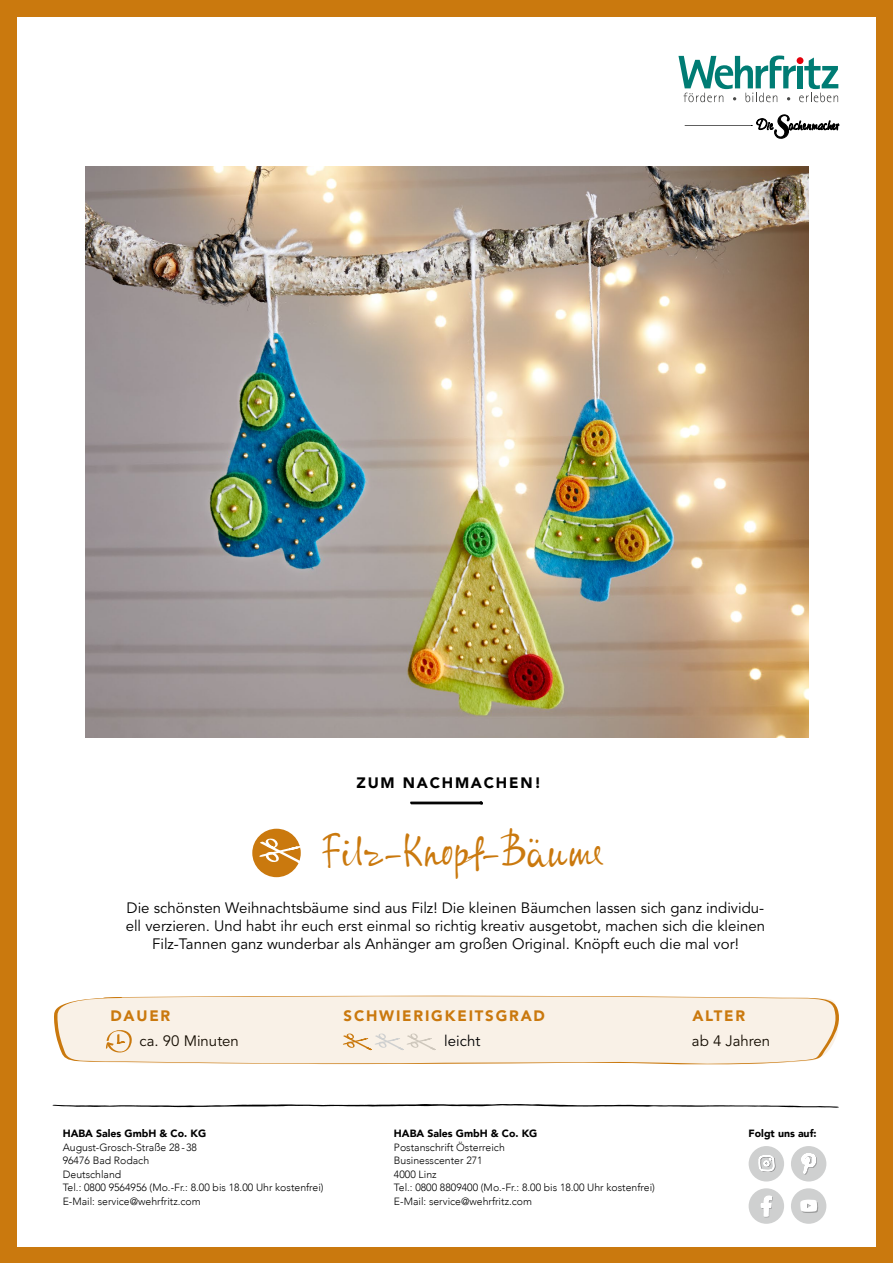
<style>
.page{position:relative;width:893px;height:1263px;background:#ca790e}
.page>*{position:absolute;margin:0;border:0;box-sizing:border-box;transform-origin:0 0}
.t1{font:45px "ALS Syys Script Eco";color:#ca790e}
.t2{font:15px/18px "Avenir LT";color:#000;text-align:center}
.t3{font:900 15px "Avenir LT";letter-spacing:.12em;color:#ca790e}
.t4{font:900 15px "Avenir LT";letter-spacing:.12em;color:#000}
.t5{font:300 10.5px/13.5px "Avenir";color:#000}
.t6{font:900 10.5px "Avenir";color:#000}
</style>
<div class="page">
<div style="left:17px;top:17px;width:859px;height:1229px;background:#fff"></div>
<img style="left:52px;top:1104px;width:787px;height:4px">
<img style="left:85px;top:167px;width:724px;height:571px">
<svg style="left:678px;top:56px;width:160px;height:46px"></svg>
<svg style="left:684px;top:115px;width:155px;height:24px"></svg>
<svg style="left:410px;top:801px;width:73px;height:4px"></svg>
<div style="left:252px;top:829px;width:49px;height:48px;background:#ca790e;border-radius:50%"></div>
<svg style="left:259px;top:838px;width:42px;height:28px"></svg>
<svg style="left:54px;top:995px;width:785px;height:70px;background:#f7eee2"></svg>
<svg style="left:343px;top:1033px;width:93px;height:17px;background:#efe2d2"></svg>
<div style="left:791px;top:1188px;width:35px;height:36px;background:#cfd0d0;border-radius:50%"></div>
<svg style="left:800px;top:1199px;width:18px;height:14px"></svg>
<div style="left:749px;top:1188px;width:35px;height:36px;background:#cfd0d0;border-radius:50%"></div>
<svg style="left:761px;top:1195px;width:12px;height:23px"></svg>
<div style="left:791px;top:1146px;width:35px;height:35px;background:#cfd0d0;border-radius:50%"></div>
<svg style="left:801px;top:1153px;width:16px;height:22px"></svg>
<div style="left:749px;top:1146px;width:35px;height:35px;background:#cfd0d0;border-radius:50%"></div>
<svg style="left:758px;top:1155px;width:18px;height:27px"></svg>
<p class="t4" style="left:356px;top:774px;width:186px">ZUM NACHMACHEN!</p>
<h1 class="t1" style="left:323px;top:821px;width:283px">Filz-Knopf-Bäume</h1>
<p class="t2" style="left:126px;top:899px;width:641px">Die schönsten Weihnachtsbäume sind aus Filz! Die kleinen Bäumchen lassen sich ganz individu&shy;ell verzieren. Und habt ihr euch erst einmal so richtig kreativ ausgetobt, machen sich die kleinen<br>Filz-Tannen ganz wunderbar als Anhänger am großen Original. Knöpft euch die mal vor!</p>
<p class="t3" style="left:110px;top:1006px;width:61px">DAUER</p>
<p class="t3" style="left:344px;top:1006px;width:203px">SCHWIERIGKEITSGRAD</p>
<p class="t3" style="left:692px;top:1006px;width:54px">ALTER</p>
<p class="t2" style="left:139px;top:1032px;width:101px">ca. 90 Minuten</p>
<p class="t2" style="left:444px;top:1032px;width:38px">leicht</p>
<p class="t2" style="left:692px;top:1032px;width:80px">ab 4 Jahren</p>
<p class="t6" style="left:63px;top:1125px;width:145px">HABA Sales GmbH &amp; Co. KG</p>
<p class="t5" style="left:63px;top:1140px;width:262px">August-Grosch-Straße 28-38<br>96476 Bad Rodach<br>Deutschland<br>Tel.: 0800 9564956 (Mo.-Fr.: 8.00 bis 18.00 Uhr kostenfrei)<br>E-Mail: service@wehrfritz.com</p>
<p class="t6" style="left:394px;top:1125px;width:145px">HABA Sales GmbH &amp; Co. KG</p>
<p class="t5" style="left:394px;top:1140px;width:262px">Postanschrift Österreich<br>Businesscenter 271<br>4000 Linz<br>Tel.: 0800 8809400 (Mo.-Fr.: 8.00 bis 18.00 Uhr kostenfrei)<br>E-Mail: service@wehrfritz.com</p>
<p class="t6" style="left:749px;top:1125px;width:70px">Folgt uns auf:</p>
</div>
